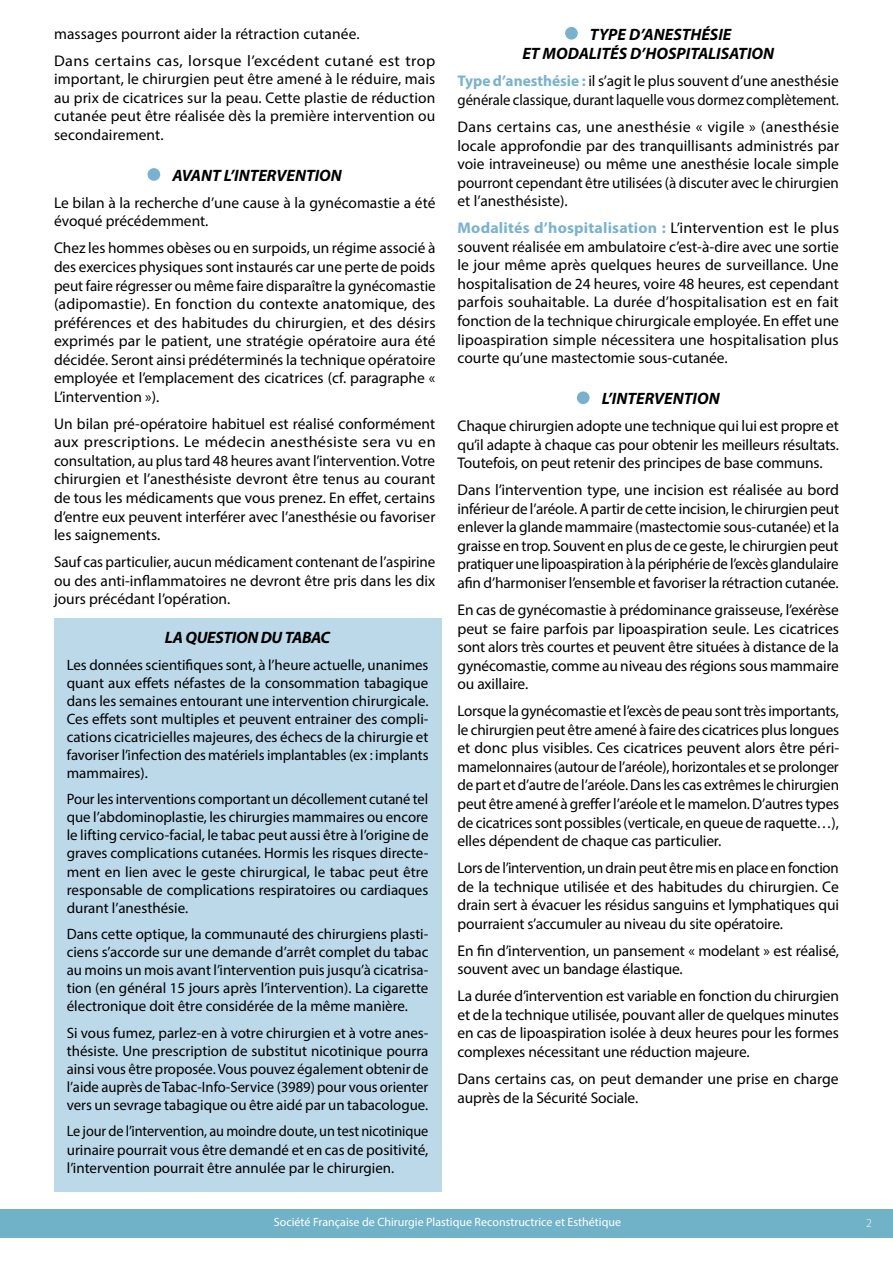
<style>
.page{position:relative;width:893px;height:1263px;background:#fff}
.page>*{position:absolute;margin:0;border:0;box-sizing:border-box;transform-origin:0 0}
.t1{font:italic 700 16.5px/19.8px "Myriad Pro";color:#000}
.t2{font:italic 700 16.5px "Myriad Pro";letter-spacing:-.02em;color:#000}
.t3{font:15.45px/18.6px "Myriad Pro";letter-spacing:-.005em;color:#000;text-align:justify}
.t4{font:15.45px/18.6px "Myriad Pro";letter-spacing:-.005em;color:#000;text-align:justify;scale:1.04 1}
.t5{font:15.45px/18.6px "Myriad Pro";letter-spacing:-.005em;color:#000;text-align:justify;scale:.96 1}
.t6{font:15.45px/27px "Myriad Pro";letter-spacing:.02em;color:#000}
.t7{font:15px/18px "Myriad Pro";color:#000;text-align:justify}
.t8{font:15px/18.3px "Myriad Pro";color:#000;text-align:justify;scale:.95 1}
.t9{font:12px "Myriad Pro";color:#fff}
.t10{font:300 12px "Myriad Pro";color:#fff}
.s1{font-size:15.45px}
.s2{font-weight:700;color:#77b3d0}
</style>
<div class="page">
<div style="left:148px;top:168px;width:12px;height:13px;background:#77b3d0;border-radius:50%"></div>
<div style="left:54px;top:618px;width:387px;height:574px;background:#bbd9e8"></div>
<div style="left:565px;top:27px;width:13px;height:13px;background:#77b3d0;border-radius:50%"></div>
<div style="left:577px;top:391px;width:12px;height:13px;background:#77b3d0;border-radius:50%"></div>
<div style="left:0;top:1209px;width:893px;height:28px;background:#70b2c8"></div>
<p class="t6" style="left:54px;top:21px;width:383px">massages pourront aider la rétraction cutanée.<br>Dans certains cas, lorsque l’excédent cutané est trop</p>
<p class="t3" style="left:54px;top:71px;width:383px">important, le chirurgien peut être amené à le réduire, mais au prix de cicatrices sur la peau. Cette plastie de réduction cutanée peut être réalisée dès la première intervention ou secondairement.</p>
<p class="t1" style="left:172px;top:165px;width:171px">AVANT L’INTERVENTION</p>
<p class="t3" style="left:54px;top:195px;width:383px">Le bilan à la recherche d’une cause à la gynécomastie a été évoqué précédemment.</p>
<p class="t3" style="left:54px;top:240px;width:383px">Chez les hommes obèses ou en surpoids, un régime associé à des exercices physiques sont instaurés car une perte de poids peut faire régresser ou même faire disparaître la gynécomastie (adipomastie). En fonction du contexte anatomique, des préférences et des habitudes du chirurgien, et des désirs exprimés par le patient, une stratégie opératoire aura été décidée. Seront ainsi prédéterminés la technique opératoire employée et l’emplacement des cicatrices (cf. paragraphe « L’intervention »).</p>
<p class="t3" style="left:54px;top:416px;width:383px">Un bilan pré-opératoire habituel est réalisé conformément aux prescriptions. Le médecin anesthésiste sera vu en consultation, au plus tard 48 heures avant l’intervention. Votre chirurgien et l’anesthésiste devront être tenus au courant de tous les médicaments que vous prenez. En effet, certains d’entre eux peuvent interférer avec l’anesthésie ou favoriser les saignements.</p>
<p class="t3" style="left:54px;top:554px;width:383px">Sauf cas particulier, aucun médicament contenant de l’aspirine ou des anti-inflammatoires ne devront être pris dans les dix jours précédant l’opération.</p>
<p class="t2" style="left:165px;top:630px;width:167px">LA QUESTION DU TABAC</p>
<p class="t7" style="left:67px;top:657px;width:363px">Les données scientifiques sont, à l’heure actuelle, unanimes quant aux effets néfastes de la consommation tabagique dans les semaines entourant une intervention chirurgicale.<br>Ces effets sont multiples et peuvent entrainer des compli&shy;cations cicatricielles majeures, des échecs de la chirurgie et favoriser l’infection des matériels implantables (ex : implants mammaires).</p>
<p class="t7" style="left:67px;top:792px;width:363px">Pour les interventions comportant un décollement cutané tel que l’abdominoplastie, les chirurgies mammaires ou encore le lifting cervico-facial, le tabac peut aussi être à l’origine de graves complications cutanées. Hormis les risques directe&shy;ment en lien avec le geste chirurgical, le tabac peut être responsable de complications respiratoires ou cardiaques durant l’anesthésie.</p>
<p class="t7" style="left:67px;top:926px;width:363px">Dans cette optique, la communauté des chirurgiens plasti&shy;ciens s’accorde sur une demande d’arrêt complet du tabac au moins un mois avant l’intervention puis jusqu’à cicatrisa&shy;tion (en général 15 jours après l’intervention). La cigarette électronique doit être considérée de la même manière.</p>
<p class="t7" style="left:67px;top:1025px;width:363px">Si vous fumez, parlez-en à votre chirurgien et à votre anes&shy;thésiste. Une prescription de substitut nicotinique pourra ainsi vous être proposée. Vous pouvez également obtenir de l’aide auprès de Tabac-Info-Service (3989) pour vous orienter vers un sevrage tabagique ou être aidé par un tabacologue.</p>
<p class="t8" style="left:67px;top:1123px;width:382px">Le jour de l’intervention, au moindre doute, un test nicotinique urinaire pourrait vous être demandé et en cas <span class="s1">de positivité, </span>l’intervention pourrait être annulée par le chirurgien.</p>
<p class="t1" style="left:522px;top:24px;width:253px;text-indent:68px">TYPE D’ANESTHÉSIE<br>ET MODALITÉS D’HOSPITALISATION</p>
<p class="t3" style="left:458px;top:73px;width:383px"><span class="s2">Type d’anesthésie :</span> il s’agit le plus souvent d’une anesthésie générale classique, durant laquelle vous dormez complètement.</p>
<p class="t4" style="left:458px;top:119px;width:369px">Dans certains cas, une anesthésie « vigile » (anesthésie locale approfondie par des tranquillisants administrés par voie intraveineuse) ou même une anesthésie locale simple pourront cependant être utilisées (à discuter avec le chirurgien et l’anesthésiste).</p>
<p class="t3" style="left:458px;top:220px;width:383px"><span class="s2">Modalités d’hospitalisation :</span> L’intervention est le plus souvent réalisée em ambulatoire c’est-à-dire avec une sortie le jour même après quelques heures de surveillance. Une hospitalisation de 24 heures, voire 48 heures, est cependant parfois souhaitable. La durée d’hospitalisation est en fait fonction de la technique chirurgicale employée. En effet une lipoaspiration simple nécessitera une hospitalisation plus courte qu’une mastectomie sous-cutanée.</p>
<p class="t1" style="left:602px;top:388px;width:119px">L’INTERVENTION</p>
<p class="t3" style="left:458px;top:418px;width:383px">Chaque chirurgien adopte une technique qui lui est propre et qu’il adapte à chaque cas pour obtenir les meilleurs résultats.<br>Toutefois, on peut retenir des principes de base communs.</p>
<p class="t3" style="left:458px;top:482px;width:383px">Dans l’intervention type, une incision est réalisée au bord inférieur de l’aréole. A partir de cette incision, le chirurgien peut enlever la glande mammaire (mastectomie sous-cutanée) et la graisse en trop. Souvent en plus de ce geste, le chirurgien peut pratiquer une lipoaspiration à la périphérie de l’excès glandulaire afin d’harmoniser l’ensemble et favoriser la rétraction cutanée.</p>
<p class="t3" style="left:458px;top:602px;width:383px">En cas de gynécomastie à prédominance graisseuse, l’exérèse peut se faire parfois par lipoaspiration seule. Les cicatrices sont alors très courtes et peuvent être situées à distance de la gynécomastie, comme au niveau des régions sous mammaire ou axillaire.</p>
<p class="t3" style="left:458px;top:703px;width:383px">Lorsque la gynécomastie et l’excès de peau sont très importants, le chirurgien peut être amené à faire des cicatrices plus longues et donc plus visibles. Ces cicatrices peuvent alors être péri&shy;mamelonnaires (autour de l’aréole), horizontales et se prolonger de part et d’autre de l’aréole. Dans les cas extrêmes le chirurgien peut être amené à greffer l’aréole et le mamelon. D’autres types de cicatrices sont possibles (verticale, en queue de raquette…), elles dépendent de chaque cas particulier.</p>
<p class="t5" style="left:458px;top:860px;width:399px">Lors de l’intervention, un drain peut être mis en place en fonction de la technique utilisée et des habitudes du chirurgien. Ce drain sert à évacuer les résidus sanguins et lymphatiques qui pourraient s’accumuler au niveau du site opératoire.</p>
<p class="t3" style="left:458px;top:943px;width:383px">En fin d’intervention, un pansement « modelant » est réalisé, souvent avec un bandage élastique.</p>
<p class="t3" style="left:458px;top:988px;width:383px">La durée d’intervention est variable en fonction du chirurgien et de la technique utilisée, pouvant aller de quelques minutes en cas de lipoaspiration isolée à deux heures pour les formes complexes nécessitant une réduction majeure.</p>
<p class="t3" style="left:458px;top:1071px;width:383px">Dans certains cas, on peut demander une prise en charge auprès de la Sécurité Sociale.</p>
<p class="t9" style="left:274px;top:1217px;width:349px">Société Française de Chirurgie Plastique Reconstructrice et Esthétique</p>
<p class="t10" style="left:866px;top:1219px;width:7px">2</p>
</div>
